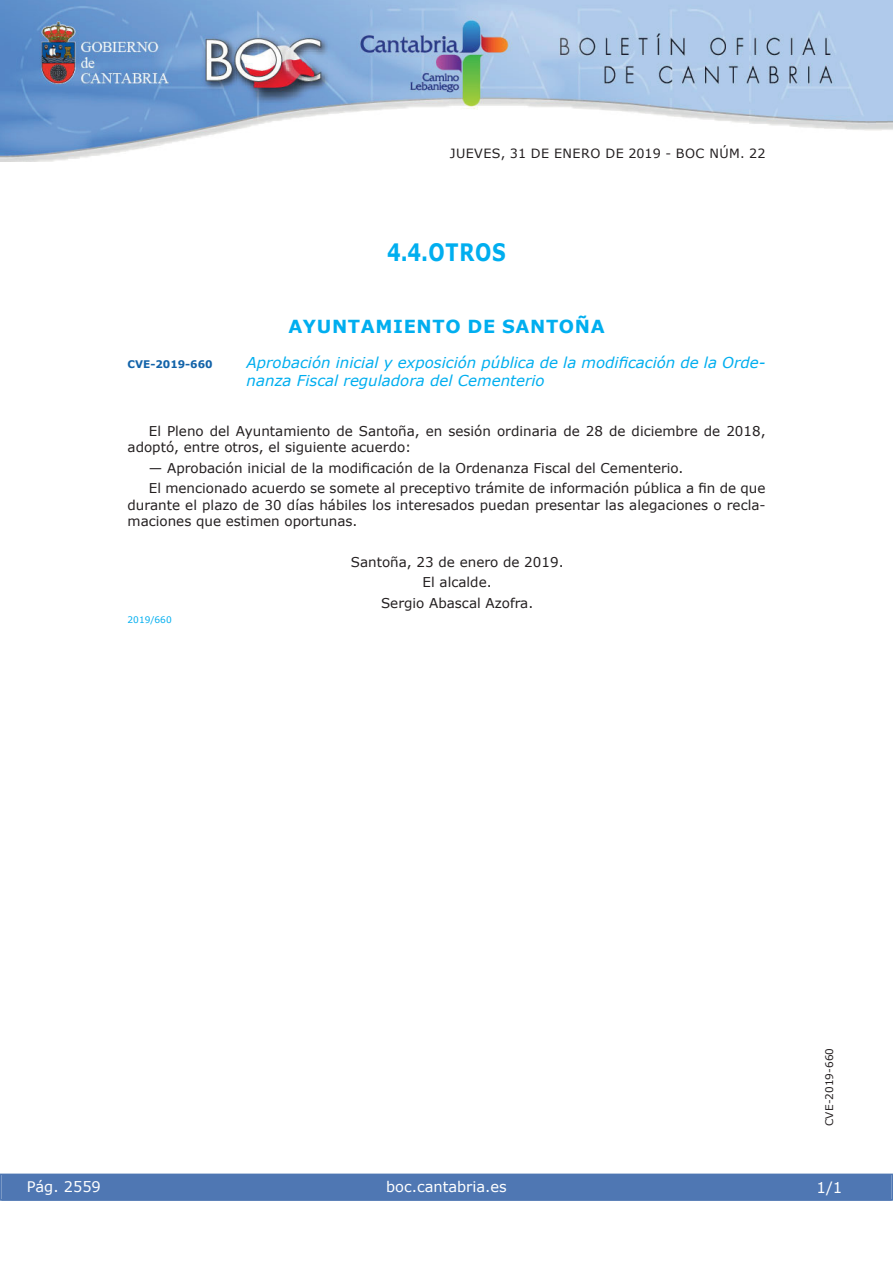
<style>
.page{position:relative;width:893px;height:1263px;background:#fff}
.page>*{position:absolute;margin:0;border:0;box-sizing:border-box;transform-origin:0 0}
.t1{font:700 24px "Verdana";letter-spacing:.035em;color:#00aeef;scale:.8 1}
.t2{font:700 18px "Verdana";letter-spacing:.035em;color:#00aeef}
.t3{font:italic 15px/18px "Verdana";color:#00aeef}
.t4{font:15px "Verdana";color:#fff}
.t5{font:14.55px "Verdana";color:#fff}
.t6{font:13.5px/20.4px "Verdana";color:#231f20}
.t7{font:12.75px "Verdana";letter-spacing:.035em;color:#231f20}
.t8{font:10.5px "Verdana";color:#231f20}
.t9{font:700 10.5px "Verdana";color:#1263a9}
.t10{font:9px "Verdana";color:#00aeef}
</style>
<div class="page">
<img style="left:0;top:0;width:893px;height:161px">
<div style="left:1px;top:1174px;width:890px;height:27px;background:#4f77b3"></div>
<div style="left:0;top:1174px;width:893px;height:27px;border:1px solid #4f77b3"></div>
<p class="t7" style="left:450px;top:145px;width:317px">JUEVES, 31 DE ENERO DE 2019 - BOC NÚM. 22</p>
<h1 class="t1" style="left:387px;top:237px;width:150px">4.4.OTROS</h1>
<h2 class="t2" style="left:288px;top:315px;width:318px">AYUNTAMIENTO DE SANTOÑA</h2>
<p class="t9" style="left:128px;top:357px;width:87px">CVE-2019-660</p>
<p class="t3" style="left:247px;top:353px;width:520px">Aprobación inicial y exposición pública de la modificación de la Orde&shy;nanza Fiscal reguladora del Cementerio</p>
<p class="t6" style="left:128px;top:423px;width:639px;line-height:16.2px;text-indent:21px">El Pleno del Ayuntamiento de Santoña, en sesión ordinaria de 28 de diciembre de 2018, adoptó, entre otros, el siguiente acuerdo:</p>
<p class="t6" style="left:149px;top:457px;width:618px">— Aprobación inicial de la modificación de la Ordenanza Fiscal del Cementerio.<br>El mencionado acuerdo se somete al preceptivo trámite de información pública a fin de que</p>
<p class="t6" style="left:128px;top:496px;width:639px;line-height:16.2px">durante el plazo de 30 días hábiles los interesados puedan presentar las alegaciones o recla&shy;maciones que estimen oportunas.</p>
<p class="t6" style="left:351px;top:551px;width:214px;text-align:center">Santoña, 23 de enero de 2019.<br>El alcalde.<br>Sergio Abascal Azofra.</p>
<p class="t10" style="left:128px;top:614px;width:46px">2019/660</p>
<p class="t5" style="left:27px;top:1177px;width:76px">Pág. 2559</p>
<p class="t5" style="left:386px;top:1178px;width:122px">boc.cantabria.es</p>
<p class="t8" style="left:823px;top:1126px;width:80px;rotate:-90deg">CVE-2019-660</p>
<p class="t4" style="left:816px;top:1178px;width:27px">1/1</p>
</div>
